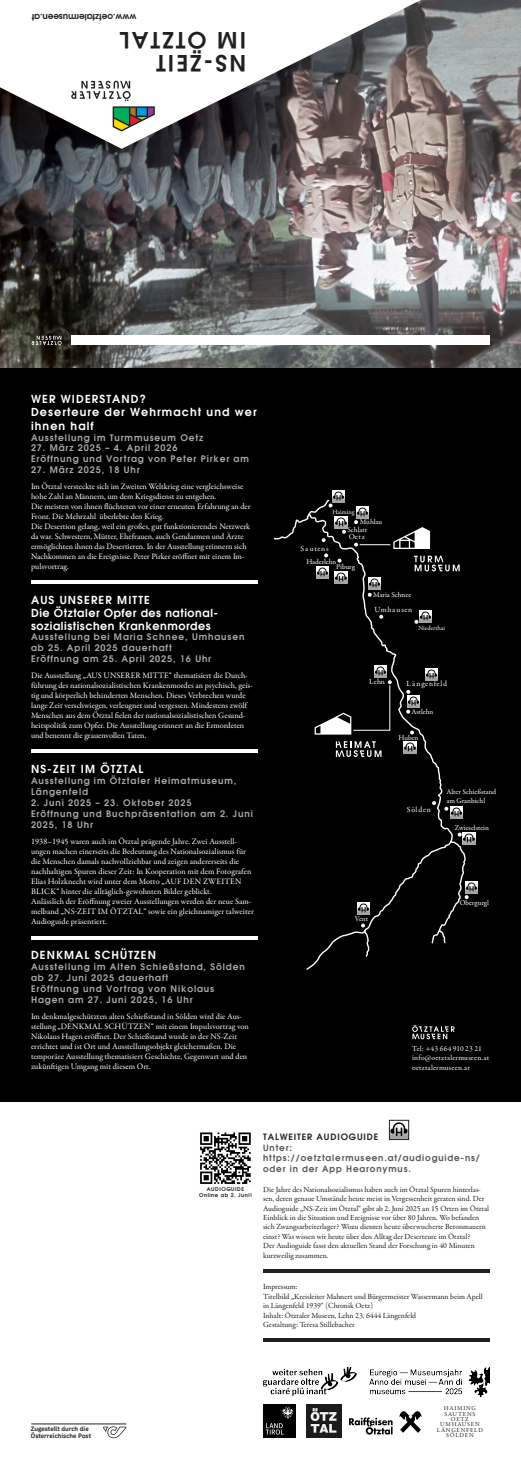
<style>
.page{position:relative;width:521px;height:1469px;background:#fff}
.page>*{position:absolute;margin:0;border:0;box-sizing:border-box;transform-origin:0 0}
.t1{font:600 22.49px/23.8px "Avant Garde";letter-spacing:.1em;color:#231f20}
.t2{font:600 11.11px/13.3px "Avant Garde";letter-spacing:.1em;color:#fff}
.t3{font:600 11.11px/12.6px "Avant Garde";letter-spacing:.05em;color:#fff}
.t4{font:600 9.01px/10.8px "Avant Garde";letter-spacing:.1em;color:#a8a9ad}
.t5{font:600 8.75px/10.5px "Avant Garde";letter-spacing:.1em;color:#57585a}
.t6{font:600 8.75px "Avant Garde";color:#231f20}
.t7{font:600 8.75px "Avant Garde";letter-spacing:.1em;color:#231f20}
.t8{font:8.4px/10.1px "Garamond Premr Pro";color:#fff}
.t9{font:7.88px/9.5px "Garamond Premr Pro";color:#231f20}
.t10{font:7.88px "Garamond Premr Pro";letter-spacing:.085em;color:#fff}
.t11{font:7.61px/9.2px "Garamond Premr Pro";letter-spacing:.025em;color:#fff}
.t12{font:7.44px/7.8px "Garamond Premr Pro";color:#fff}
.t13{font:6.48px "Garamond Premr Pro";letter-spacing:-.005em;color:#fff}
.t14{font:700 6.21px/6.9px "Post Sans";color:#231f20}
.t15{font:6.12px/5.4px "Garamond Premr Pro";letter-spacing:.12em;color:#231f20;text-align:center}
.t16{font:600 5.25px/6.3px "Avant Garde";letter-spacing:.1em;color:#231f20;text-align:center}
</style>
<div class="page">
<div style="left:0;top:367px;width:521px;height:734px;background:#000"></div>
<img style="left:350px;top:1411px;width:72px;height:23px">
<img style="left:0;top:0;width:521px;height:367px">
<div style="left:72px;top:335px;width:418px;height:10px;background:#fff"></div>
<svg style="left:31px;top:336px;width:31px;height:10px"></svg>
<svg style="left:0;top:0;width:421px;height:149px"></svg>
<svg style="left:71px;top:81px;width:84px;height:51px"></svg>
<img style="left:200px;top:1132px;width:51px;height:52px">
<img style="left:391px;top:1122px;width:16px;height:15px">
<div style="left:389px;top:1119px;width:20px;height:20px;border:1px solid #231f20"></div>
<svg style="left:306px;top:516px;width:160px;height:454px"></svg>
<hr style="left:360px;top:544px;width:30px;height:1px;background:#fff">
<svg style="left:354px;top:542px;width:4px;height:5px"></svg>
<svg style="left:379px;top:615px;width:4px;height:3px"></svg>
<svg style="left:432px;top:801px;width:4px;height:4px"></svg>
<svg style="left:337px;top:558px;width:4px;height:5px"></svg>
<svg style="left:324px;top:553px;width:4px;height:4px"></svg>
<svg style="left:410px;top:730px;width:4px;height:4px"></svg>
<svg style="left:361px;top:923px;width:4px;height:4px"></svg>
<svg style="left:412px;top:1024px;width:43px;height:15px"></svg>
<svg style="left:358px;top:902px;width:12px;height:12px"></svg>
<svg style="left:464px;top:881px;width:13px;height:18px"></svg>
<svg style="left:457px;top:832px;width:18px;height:12px"></svg>
<svg style="left:444px;top:806px;width:19px;height:12px"></svg>
<svg style="left:404px;top:741px;width:12px;height:13px"></svg>
<svg style="left:406px;top:690px;width:14px;height:24px"></svg>
<svg style="left:315px;top:665px;width:77px;height:69px"></svg>
<svg style="left:426px;top:668px;width:12px;height:12px"></svg>
<svg style="left:414px;top:610px;width:18px;height:14px"></svg>
<svg style="left:367px;top:577px;width:14px;height:20px"></svg>
<svg style="left:316px;top:566px;width:13px;height:12px"></svg>
<svg style="left:335px;top:571px;width:12px;height:12px"></svg>
<svg style="left:354px;top:506px;width:15px;height:18px"></svg>
<hr style="left:31px;top:580px;width:226px;height:4px;background:#fff">
<svg style="left:263px;top:1269px;width:226px;height:3px"></svg>
<hr style="left:263px;top:1338px;width:226px;height:4px;background:#231f20">
<hr style="left:31px;top:749px;width:226px;height:4px;background:#fff">
<hr style="left:31px;top:936px;width:226px;height:3px;background:#fff">
<img style="left:263px;top:1367px;width:226px;height:31px">
<svg style="left:274px;top:490px;width:73px;height:52px"></svg>
<img style="left:263px;top:1404px;width:33px;height:33px">
<img style="left:307px;top:1404px;width:34px;height:33px">
<hr style="left:31px;top:1423px;width:95px;height:1px;background:#231f20">
<svg style="left:103px;top:1426px;width:23px;height:12px"></svg>
<p class="t6" style="left:137px;top:23px;width:106px;rotate:-180deg">www.oetztalermuseen.at</p>
<h1 class="t1" style="left:246px;top:76px;width:128px;rotate:-180deg">NS-ZEIT<br>IM ÖTZTAL</h1>
<h2 class="t2" style="left:31px;top:392px;width:227px">WER WIDERSTAND?<br>Deserteure der Wehrmacht und wer ihnen half</h2>
<p class="t4" style="left:31px;top:432px;width:174px">Ausstellung im Turmmuseum Oetz</p>
<p class="t4" style="left:31px;top:442px;width:219px">27. März 2025 – 4. April 2026<br>Eröffnung und Vortrag von Peter Pirker am</p>
<p class="t4" style="left:31px;top:464px;width:110px">27. März 2025, 18 Uhr</p>
<p class="t8" style="left:31px;top:481px;width:221px">Im Ötztal versteckte sich im Zweiten Weltkrieg eine vergleichsweise hohe Zahl an Männern, um dem Kriegsdienst zu entgehen.<br>Die meisten von ihnen flüchteten vor einer erneuten Erfahrung an der Front. Die Mehrzahl überlebte den Krieg.<br>Die Desertion gelang, weil ein großes, gut funktionierendes Netzwerk da war. Schwestern, Mütter, Ehefrauen, auch Gendarmen und Ärzte ermöglichten ihnen das Desertieren. In der Ausstellung erinnern sich Nachkommen an die Ereignisse. Peter Pirker eröffnet mit einem Im&shy;pulsvortrag.</p>
<h2 class="t3" style="left:31px;top:594px;width:189px">AUS UNSERER MITTE<br>Die Ötztaler Opfer des national&shy;sozialistischen Krankenmordes</h2>
<p class="t4" style="left:31px;top:631px;width:215px">Ausstellung bei Maria Schnee, Umhausen ab 25. April 2025 dauerhaft<br>Eröffnung am 25. April 2025, 16 Uhr</p>
<p class="t8" style="left:31px;top:670px;width:223px">Die Ausstellung „AUS UNSERER MITTE“ thematisiert die Durch&shy;führung des nationalsozialistischen Krankenmordes an psychisch, geis&shy;tig und körperlich behinderten Menschen. Dieses Verbrechen wurde lange Zeit verschwiegen, verleugnet und vergessen. Mindestens zwölf Menschen aus dem Ötztal fielen der nationalsozialistischen Gesund&shy;heitspolitik zum Opfer. Die Ausstellung erinnert an die Ermordeten und benennt die grauenvollen Taten.</p>
<h2 class="t2" style="left:31px;top:762px;width:114px">NS-ZEIT IM ÖTZTAL</h2>
<p class="t4" style="left:31px;top:775px;width:207px">Ausstellung im Ötztaler Heimatmuseum,<br>Längenfeld</p>
<p class="t4" style="left:31px;top:796px;width:223px;line-height:11.1px">2. Juni 2025 – 23. Oktober 2025<br>Eröffnung und Buchpräsentation am 2. Juni<br>2025, 18 Uhr</p>
<p class="t8" style="left:31px;top:836px;width:224px">1938–1945 waren auch im Ötztal prägende Jahre. Zwei Ausstell&shy;ungen machen einerseits die Bedeutung des Nationalsozialismus für die Menschen damals nachvollziehbar und zeigen andererseits die nachhaltigen Spuren dieser Zeit: In Kooperation mit dem Fotografen Elias Holzknecht wird unter dem Motto „AUF DEN ZWEITEN BLICK“ hinter die alltäglich-gewohnten Bilder geblickt.<br>Anlässlich der Eröffnung zweier Ausstellungen werden der neue Sam&shy;melband „NS-ZEIT IM ÖTZTAL“ sowie ein gleichnamiger talweiter Audioguide präsentiert.</p>
<h2 class="t2" style="left:31px;top:948px;width:126px">DENKMAL SCHÜTZEN</h2>
<p class="t4" style="left:31px;top:961px;width:215px">Ausstellung im Alten Schießstand, Sölden ab 27. Juni 2025 dauerhaft<br>Eröffnung und Vortrag von Nikolaus Hagen am 27. Juni 2025, 16 Uhr</p>
<p class="t8" style="left:31px;top:1011px;width:219px">Im denkmalgeschützten alten Schießstand in Sölden wird die Aus&shy;stellung „DENKMAL SCHÜTZEN“ mit einem Impulsvortrag von Nikolaus Hagen eröffnet. Der Schießstand wurde in der NS-Zeit errichtet und ist Ort und Ausstellungsobjekt gleichermaßen. Die temporäre Ausstellung thematisiert Geschichte, Gegenwart und den zukünftigen Umgang mit diesem Ort.</p>
<p class="t13" style="left:332px;top:508px;width:23px">Haiming</p>
<p class="t12" style="left:347px;top:518px;width:36px;text-indent:13px">Mühlau<br>Schlatt</p>
<p class="t12" style="left:315px;top:562px;width:41px">Schlatt Piburg</p>
<p class="t10" style="left:349px;top:532px;width:18px">Oetz</p>
<p class="t10" style="left:301px;top:543px;width:30px">Sautens</p>
<p class="t13" style="left:300px;top:545px;width:23px">Haiming</p>
<p class="t12" style="left:306px;top:558px;width:31px">Haderlehn</p>
<p class="t12" style="left:373px;top:590px;width:39px">Maria Schnee</p>
<p class="t10" style="left:374px;top:604px;width:39px">Umhausen</p>
<p class="t13" style="left:418px;top:624px;width:28px">Niederthai</p>
<p class="t10" style="left:369px;top:677px;width:17px">Lehn</p>
<p class="t10" style="left:406px;top:678px;width:42px">Längenfeld</p>
<p class="t12" style="left:355px;top:915px;width:15px">Vent</p>
<p class="t12" style="left:411px;top:707px;width:23px">Astlehn</p>
<p class="t12" style="left:399px;top:734px;width:21px">Huben</p>
<p class="t10" style="left:407px;top:805px;width:26px">Sölden</p>
<p class="t12" style="left:446px;top:787px;width:51px;line-height:8.9px">Alter Schießstand am Granbichl</p>
<p class="t12" style="left:455px;top:824px;width:36px">Zwieselstein</p>
<p class="t12" style="left:460px;top:899px;width:31px">Obergurgl</p>
<p class="t11" style="left:412px;top:1044px;width:78px">Tel: +43 664 910 23 21 info@oetztalermuseen.at oetztalermuseen.at</p>
<p class="t14" style="left:31px;top:1425px;width:62px">Zugestellt durch die<br>Österreichische Post</p>
<p class="t16" style="left:199px;top:1185px;width:54px">AUDIOGUIDE<br>Online ab 2. Juni!</p>
<p class="t7" style="left:263px;top:1131px;width:117px">TALWEITER AUDIOGUIDE</p>
<p class="t5" style="left:263px;top:1142px;width:218px">Unter: https://oetztalermuseen.at/audioguide-ns/ oder in der App Hearonymus.</p>
<p class="t9" style="left:263px;top:1184px;width:228px">Die Jahre des Nationalsozialismus haben auch im Ötztal Spuren hinterlas&shy;sen, deren genaue Umstände heute meist in Vergessenheit geraten sind. Der Audioguide „NS-Zeit im Ötztal“ gibt ab 2. Juni 2025 an 15 Orten im Ötztal Einblick in die Situation und Ereignisse vor über 80 Jahren. Wo befanden sich Zwangsarbeiterlager? Wozu dienten heute überwucherte Betonmauern einst? Was wissen wir heute über den Alltag der Deserteure im Ötztal?<br>Der Audioguide fasst den aktuellen Stand der Forschung in 40 Minuten kurzweilig zusammen.</p>
<p class="t9" style="left:263px;top:1282px;width:221px">Impressum:<br>Titelbild „Kreisleiter Mahnert und Bürgermeister Wassermann beim Apell in Längenfeld 1939“ (Chronik Oetz)<br>Inhalt: Ötztaler Museen, Lehn 23, 6444 Längenfeld<br>Gestaltung: Teresa Stillebacher</p>
<p class="t15" style="left:437px;top:1405px;width:48px">HAIMING<br>SAUTENS<br>OETZ<br>UMHAUSEN<br>LÄNGENFELD<br>SÖLDEN</p>
</div>
